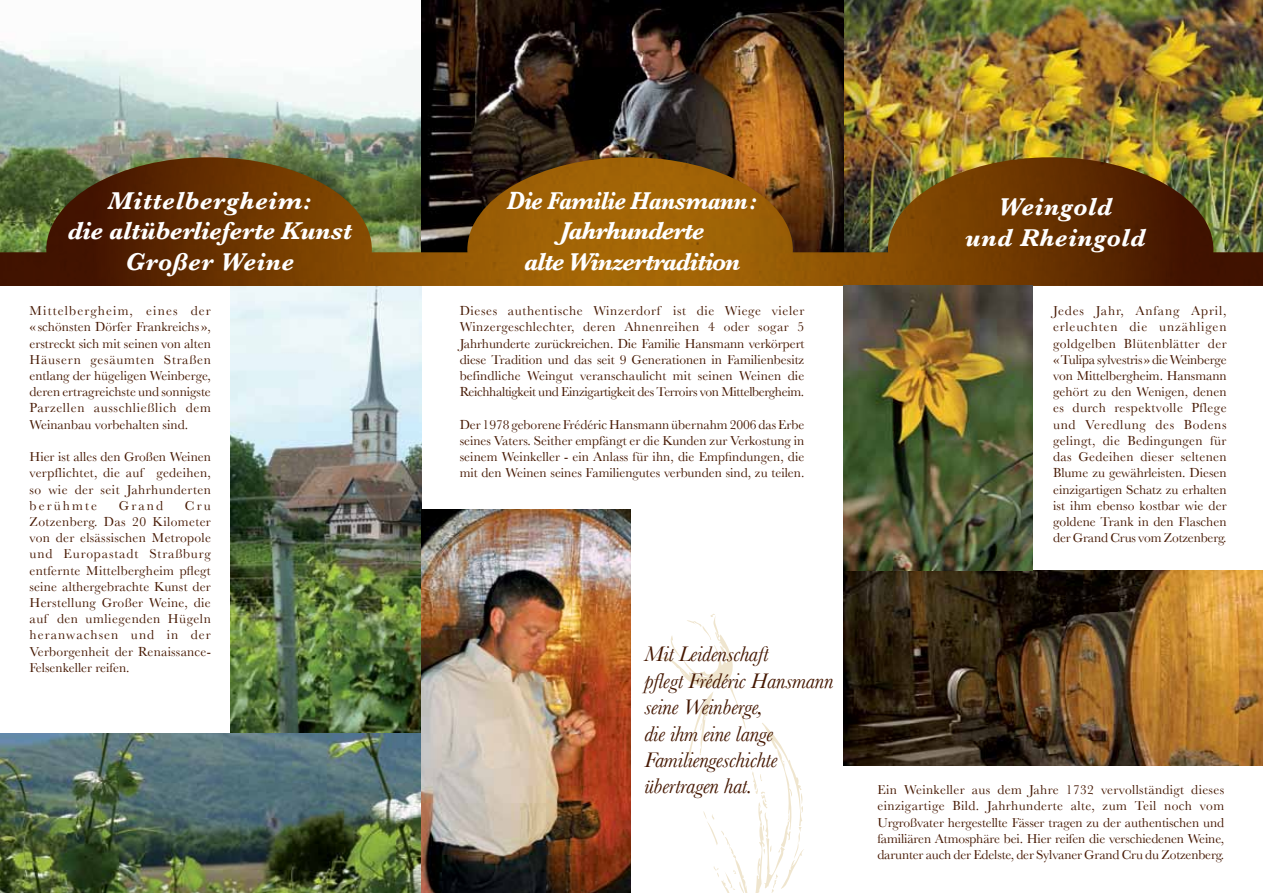
<style>
.page{position:relative;width:1263px;height:893px;background:#fff}
.page>*{position:absolute;margin:0;border:0;box-sizing:border-box;transform-origin:0 0}
.t1{font:italic 700 25.5px/30.6px "Baskerville";letter-spacing:-.05em;color:#fff;text-align:center;scale:.92 1}
.t2{font:italic 700 25.5px/30.6px "Baskerville";letter-spacing:.015em;color:#fff;text-align:center}
.t3{font:italic 700 25.5px/30.6px "Baskerville";letter-spacing:.025em;color:#fff;text-align:center}
.t4{font:italic 22.05px/26.4px "Baskerville";letter-spacing:-.01em;color:#451700}
.t5{font:13.5px/16.2px "Baskerville";color:#451700;text-align:justify}
</style>
<div class="page">
<img style="left:231px;top:286px;width:190px;height:447px">
<img style="left:843px;top:0;width:420px;height:157px">
<img style="left:0;top:44px;width:421px;height:113px">
<img style="left:421px;top:0;width:422px;height:157px">
<img style="left:0;top:157px;width:1263px;height:129px">
<img style="left:0;top:733px;width:421px;height:160px">
<img style="left:421px;top:510px;width:210px;height:383px">
<img style="left:843px;top:571px;width:420px;height:194px">
<img style="left:843px;top:286px;width:189px;height:285px">
<svg style="left:655px;top:614px;width:149px;height:279px"></svg>
<h1 class="t2" style="left:67px;top:185px;width:286px">Mittelbergheim:<br>die altüberlieferte Kunst<br>Großer Weine</h1>
<h1 class="t1" style="left:507px;top:185px;width:273px">Die Familie Hansmann:<br>Jahrhunderte<br>alte Winzertradition</h1>
<h1 class="t3" style="left:965px;top:191px;width:182px">Weingold<br>und Rheingold</h1>
<p class="t5" style="left:460px;top:303px;width:346px">Dieses authentische Winzerdorf ist die Wiege vieler Winzergeschlechter, deren Ahnenreihen 4 oder sogar 5<br>Jahrhunderte zurückreichen. Die Familie Hansmann verkörpert diese Tradition und das seit 9 Generationen in Familienbesitz befindliche Weingut veranschaulicht mit seinen Weinen die Reichhaltigkeit und Einzigartigkeit des Terroirs von Mittelbergheim.</p>
<p class="t5" style="left:460px;top:416px;width:346px">Der 1978 geborene Frédéric Hansmann übernahm 2006 das Erbe seines Vaters. Seither empfängt er die Kunden zur Verkostung in seinem Weinkeller - ein Anlass für ihn, die Empfindungen, die mit den Weinen seines Familiengutes verbunden sind, zu teilen.</p>
<p class="t5" style="left:1053px;top:303px;width:175px">Jedes Jahr, Anfang April, erleuchten die unzähligen goldgelben Blütenblätter der «Tulipa sylvestris» die Weinberge von Mittelbergheim. Hansmann gehört zu den Wenigen, denen es durch respektvolle Pflege und Veredlung des Bodens gelingt, die Bedingungen für das Gedeihen dieser seltenen Blume zu gewährleisten. Diesen einzigartigen Schatz zu erhalten ist ihm ebenso kostbar wie der goldene Trank in den Flaschen der Grand Crus vom Zotzenberg.</p>
<p class="t5" style="left:30px;top:303px;width:183px">Mittelbergheim, eines der « schönsten Dörfer Frankreichs », erstreckt sich mit seinen von alten Häusern gesäumten Straßen entlang der hügeligen Weinberge, deren ertragreichste und sonnigste Parzellen ausschließlich dem Weinanbau vorbehalten sind.</p>
<p class="t5" style="left:30px;top:448px;width:183px">Hier ist alles den Großen Weinen verpflichtet, die auf gedeihen, so wie der seit Jahrhunderten berühmte</p>
<p class="t5" style="left:30px;top:497px;width:183px;text-indent:155px">Cru Zotzenberg. Das 20 Kilometer von der elsässischen Metropole und Europastadt Straßburg entfernte Mittelbergheim pflegt seine althergebrachte Kunst der Herstellung Großer Weine, die auf den umliegenden Hügeln heranwachsen und in der Verborgenheit der Renaissance-Felsenkeller reifen.</p>
<p class="t5" style="left:119px;top:497px;width:46px">Grand</p>
<h2 class="t4" style="left:644px;top:641px;width:191px">Mit Leidenschaft<br>pflegt Frédéric Hansmann seine Weinberge,<br>die ihm eine lange<br>Familiengeschichte übertragen hat.</h2>
<p class="t5" style="left:877px;top:782px;width:348px">Ein Weinkeller aus dem Jahre 1732 vervollständigt dieses einzigartige Bild. Jahrhunderte alte, zum Teil noch vom Urgroßvater hergestellte Fässer tragen zu der authentischen und familiären Atmosphäre bei. Hier reifen die verschiedenen Weine, darunter auch der Edelste, der Sylvaner Grand Cru du Zotzenberg.</p>
</div>
